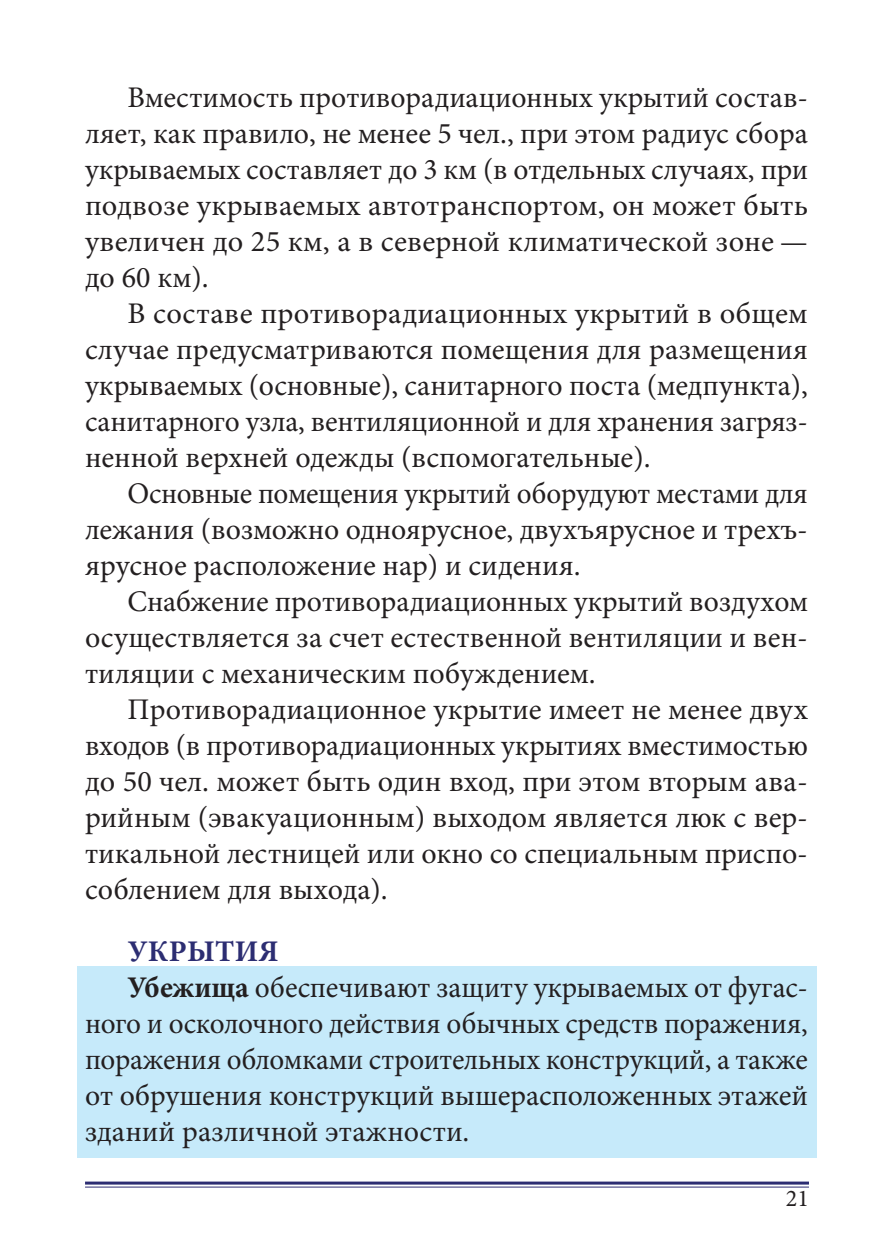
<style>
.page{position:relative;width:893px;height:1259px;background:#fff}
.page>*{position:absolute;margin:0;border:0;box-sizing:border-box;transform-origin:0 0}
.t1{font:30px/36px "Minion Pro";color:#231f20;text-align:justify}
.t2{font:700 30px "Minion Pro";letter-spacing:.01em;color:#2c2d72}
.t3{font:24px "Minion Pro";color:#231f20}
.s1{font-weight:700}
</style>
<div class="page">
<hr style="left:85px;top:1181px;width:724px;height:3px;background:#2c2d72">
<hr style="left:85px;top:1186px;width:724px;height:1px;background:#2c2d72">
<div style="left:77px;top:966px;width:739px;height:191px;background:#c6eafa"></div>
<p class="t1" style="left:85px;top:79px;width:724px;text-indent:43px">Вместимость противорадиационных укрытий состав&shy;ляет, как правило, не менее 5 чел., при этом радиус сбора укрываемых составляет до 3 км (в отдельных случаях, при подвозе укрываемых автотранспортом, он может быть увеличен до 25 км, а в северной климатической зоне — до 60 км).</p>
<p class="t1" style="left:85px;top:295px;width:724px;text-indent:43px">В составе противорадиационных укрытий в общем случае предусматриваются помещения для размещения укрываемых (основные), санитарного поста (медпункта), санитарного узла, вентиляционной и для хранения загряз&shy;ненной верхней одежды (вспомогательные).</p>
<p class="t1" style="left:85px;top:475px;width:724px;text-indent:43px">Основные помещения укрытий оборудуют местами для лежания (возможно одноярусное, двухъярусное и трехъ&shy;ярусное расположение нар) и сидения.</p>
<p class="t1" style="left:85px;top:583px;width:725px;text-indent:43px">Снабжение противорадиационных укрытий воздухом осуществляется за счет естественной вентиляции и вен&shy;тиляции с механическим побуждением.</p>
<p class="t1" style="left:85px;top:691px;width:724px;text-indent:43px">Противорадиационное укрытие имеет не менее двух входов (в противорадиационных укрытиях вместимостью до 50 чел. может быть один вход, при этом вторым ава&shy;рийным (эвакуационным) выходом является люк с вер&shy;тикальной лестницей или окно со специальным приспо&shy;соблением для выхода).</p>
<p class="t2" style="left:128px;top:930px;width:152px">УКРЫТИЯ</p>
<p class="t1" style="left:128px;top:969px;width:682px"><span class="s1">Убежища</span> обеспечивают защиту укрываемых от фугас-</p>
<p class="t1" style="left:85px;top:1005px;width:724px">ного и осколочного действия обычных средств поражения,</p>
<p class="t1" style="left:85px;top:1041px;width:724px">поражения обломками строительных конструкций, а также</p>
<p class="t1" style="left:85px;top:1077px;width:724px">от обрушения конструкций вышерасположенных этажей</p>
<p class="t1" style="left:85px;top:1113px;width:386px">зданий различной этажности.</p>
<p class="t3" style="left:786px;top:1182px;width:25px">21</p>
</div>
